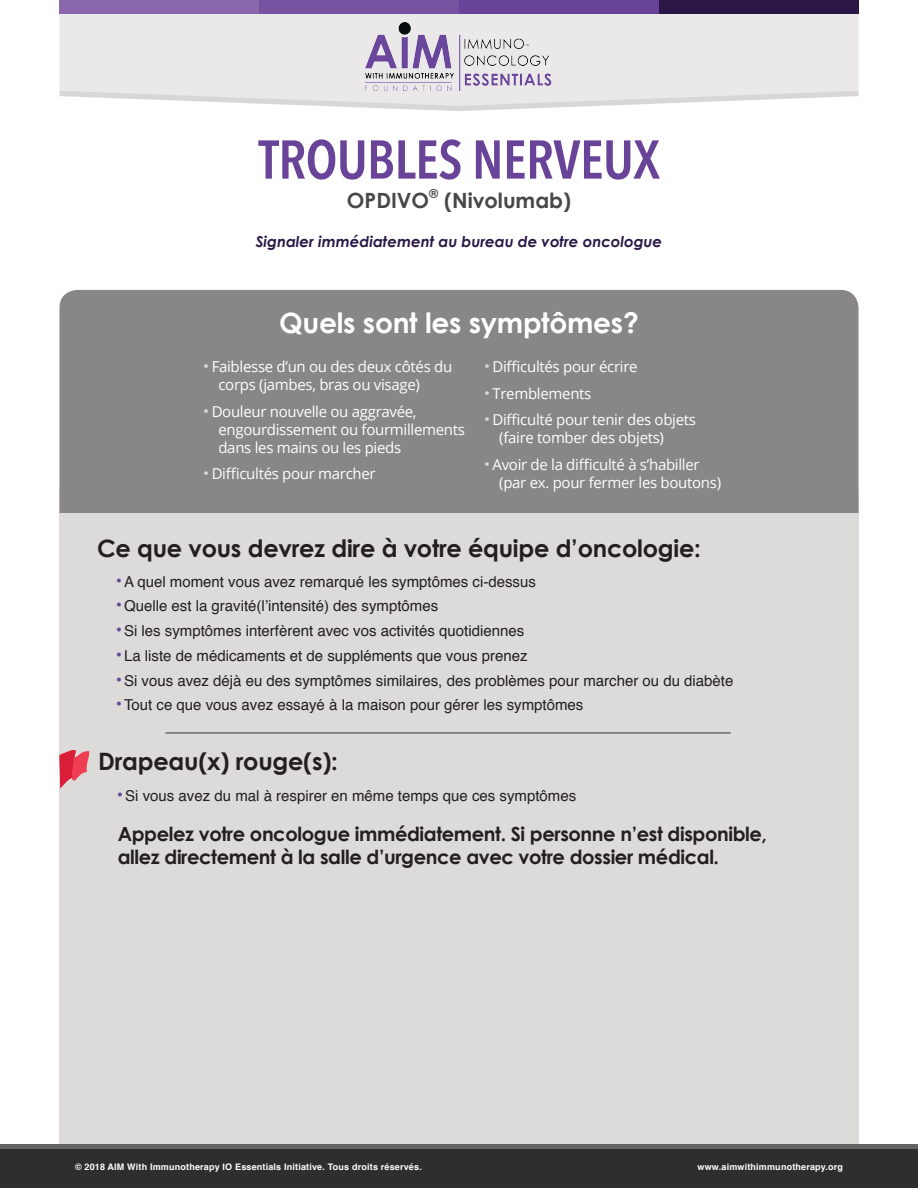
<style>
.page{position:relative;width:918px;height:1188px;background:#fff}
.page>*{position:absolute;margin:0;border:0;box-sizing:border-box;transform-origin:0 0}
.t1{font:600 54px "Avenir Next Condensed";letter-spacing:-.01em;color:#684398}
.t2{font:700 28.05px "Century Gothic";letter-spacing:-.01em;color:#fff}
.t3{font:700 24px "Century Gothic";letter-spacing:-.01em;color:#231f20}
.t4{font:700 21px "Century Gothic";color:#484747}
.t5{font:700 19.5px/22.5px "Century Gothic";letter-spacing:-.02em;color:#231f20}
.t6{font:15px "Helvetica";color:#231f20}
.t7{font:15px/18px "Open Sans";letter-spacing:-.02em;color:#fff}
.t8{font:italic 700 15px "Century Gothic";color:#2b1746}
.t9{font:700 12.3px "Century Gothic";color:#484747}
.t10{font:700 9px "Helvetica";letter-spacing:.02em;color:#fff}
.s1{font-family:"Helvetica";font-size:16.5px;color:#dcdbda}
.s2{font-size:18px;color:#684398}
</style>
<div class="page">
<div style="left:59px;top:490px;width:800px;height:673px;background:#dcdbda"></div>
<div style="left:59px;top:290px;width:800px;height:223px;background:#888686"></div>
<div style="left:0;top:1149px;width:918px;height:39px;background:#2f2e2d"></div>
<div style="left:0;top:1144px;width:918px;height:5px;background:#656464"></div>
<svg style="left:59px;top:750px;width:31px;height:39px"></svg>
<hr style="left:166px;top:732px;width:564px;height:2px;background:#6c6b6a">
<svg style="left:329px;top:106px;width:260px;height:5px"></svg>
<svg style="left:59px;top:14px;width:800px;height:92px;background:#e9e8e7"></svg>
<div style="left:59px;top:0;width:200px;height:14px;background:#8a67ac"></div>
<div style="left:259px;top:0;width:200px;height:14px;background:#7752a1"></div>
<div style="left:659px;top:0;width:200px;height:14px;background:#2b1746"></div>
<div style="left:459px;top:0;width:200px;height:14px;background:#684398"></div>
<img style="left:365px;top:23px;width:188px;height:68px">
<p class="t1" style="left:258px;top:113px;width:403px">TROUBLES NERVEUX</p>
<p class="t4" style="left:347px;top:185px;width:84px">OPDIVO</p>
<p class="t9" style="left:429px;top:184px;width:11px">®</p>
<p class="t4" style="left:444px;top:185px;width:128px">(Nivolumab)</p>
<p class="t8" style="left:256px;top:230px;width:408px">Signaler immédiatement au bureau de votre oncologue</p>
<p class="t2" style="left:279px;top:301px;width:361px">Quels sont les symptômes?</p>
<p class="t7" style="left:218px;top:357px;width:235px;text-indent:-15px"><span class="s1">•</span> Faiblesse d’un ou des deux côtés du corps (jambes, bras ou visage)</p>
<p class="t7" style="left:218px;top:402px;width:248px;text-indent:-15px"><span class="s1">•</span> Douleur nouvelle ou aggravée, engourdissement ou fourmillements dans les mains ou les pieds</p>
<p class="t7" style="left:203px;top:465px;width:174px"><span class="s1">•</span> Difficultés pour marcher</p>
<p class="t7" style="left:484px;top:357px;width:155px"><span class="s1">•</span> Difficultés pour écrire</p>
<p class="t7" style="left:484px;top:384px;width:109px"><span class="s1">•</span> Tremblements</p>
<p class="t7" style="left:499px;top:411px;width:198px;text-indent:-15px"><span class="s1">•</span> Difficulté pour tenir des objets (faire tomber des objets)</p>
<p class="t7" style="left:499px;top:456px;width:223px;text-indent:-15px"><span class="s1">•</span> Avoir de la difficulté à s’habiller (par ex. pour fermer les boutons)</p>
<p class="t3" style="left:97px;top:530px;width:605px">Ce que vous devrez dire à votre équipe d’oncologie:</p>
<p class="t6" style="left:116px;top:570px;width:422px"><span class="s2">•</span>A quel moment vous avez remarqué les symptômes ci-dessus</p>
<p class="t6" style="left:116px;top:594px;width:324px"><span class="s2">•</span>Quelle est la gravité(l’intensité) des symptômes</p>
<p class="t6" style="left:116px;top:619px;width:410px"><span class="s2">•</span>Si les symptômes interfèrent avec vos activités quotidiennes</p>
<p class="t6" style="left:116px;top:644px;width:413px"><span class="s2">•</span>La liste de médicaments et de suppléments que vous prenez</p>
<p class="t6" style="left:116px;top:669px;width:619px"><span class="s2">•</span>Si vous avez déjà eu des symptômes similaires, des problèmes pour marcher ou du diabète</p>
<p class="t6" style="left:116px;top:693px;width:469px"><span class="s2">•</span>Tout ce que vous avez essayé à la maison pour gérer les symptômes</p>
<p class="t3" style="left:98px;top:743px;width:241px">Drapeau(x) rouge(s):</p>
<p class="t6" style="left:117px;top:784px;width:461px"><span class="s2">•</span>Si vous avez du mal à respirer en même temps que ces symptômes</p>
<p class="t5" style="left:118px;top:822px;width:651px">Appelez votre oncologue immédiatement. Si personne n’est disponible, allez directement à la salle d’urgence avec votre dossier médical.</p>
<p class="t10" style="left:75px;top:1159px;width:348px">© 2018 AIM With Immunotherapy IO Essentials Initiative. Tous droits réservés.</p>
<p class="t10" style="left:698px;top:1159px;width:147px">www.aimwithimmunotherapy.org</p>
</div>
